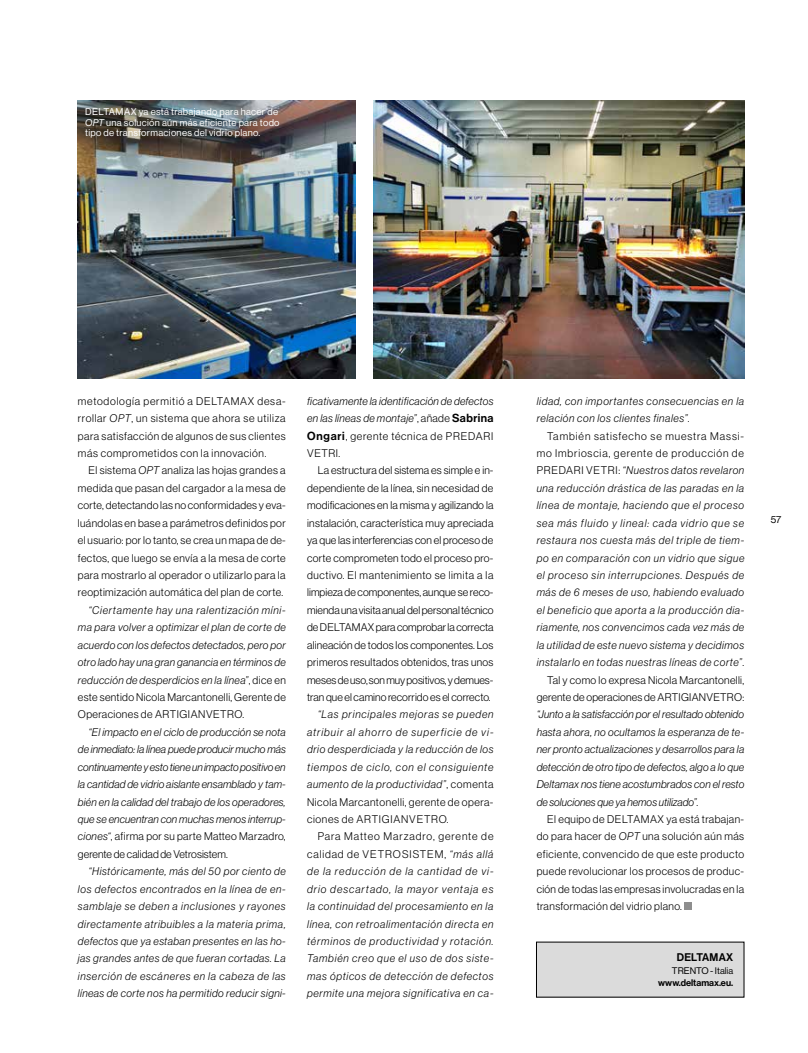
<style>
.page{position:relative;width:808px;height:1053px;background:#fff}
.page>*{position:absolute;margin:0;border:0;box-sizing:border-box;transform-origin:0 0}
.t1{font:10.88px/17.4px "N Haas Grotesk DS Pro 46 Lt It";letter-spacing:.04em;color:#000;text-align:justify}
.t2{font:10.88px/17.4px "N Haas Grotesk DS Pro 45 Lt";letter-spacing:.035em;color:#000;text-align:justify}
.t3{font:10.88px/17.4px "N Haas Grotesk DS Pro 45 Lt";letter-spacing:.01em;color:#000}
.t4{font:10.88px/17.4px "N Haas Grotesk DS Pro 46 Lt It";letter-spacing:.06em;color:#000}
.t5{font:10.88px/17.4px "N Haas Grotesk DS Pro 45 Lt";letter-spacing:.08em;color:#000;text-align:right}
.t6{font:10.88px/17.4px "N Haas Grotesk DS Pro 45 Lt";letter-spacing:.085em;color:#000;text-align:right}
.t7{font:10.88px/17.4px "N Haas Grotesk DS Pro 45 Lt";letter-spacing:.065em;color:#000}
.t8{font:10.88px "N Haas Grotesk DS Pro 65 Md";letter-spacing:.015em;color:#000}
.t9{font:10px "N Haas Grotesk DS Pro 55 Rg";color:#000}
.t10{font:9.62px/10.6px "N Haas Grotesk DS Pro 55 Rg";letter-spacing:.03em;color:#fff}
.t11{font:9.38px "N Haas Grotesk DS Pro 65 Md";color:#000}
.t12{font:9.38px "N Haas Grotesk DS Pro 55 Rg";color:#000}
.s1{font-family:"N Haas Grotesk DS Pro 56 It"}
.s2{font-family:"N Haas Grotesk DS Pro 46 Lt It"}
.s3{font-family:"N Haas Grotesk DS Pro 45 Lt"}
.s4{font-family:"N Haas Grotesk DS Pro 65 Md";font-size:11.5px}
</style>
<div class="page">
<div style="left:536px;top:942px;width:208px;height:55px;background:#dbdbdb"></div>
<img style="left:78px;top:100px;width:278px;height:278px">
<img style="left:374px;top:100px;width:370px;height:278px">
<div style="left:684px;top:902px;width:8px;height:8px;background:#8e8e8e"></div>
<p class="t10" style="left:85px;top:106px;width:196px">DELTAMAX ya está trabajando para hacer de<br><span class="s1">OPT</span> una solución aún más eficiente para todo tipo de transformaciones del vidrio plano.</p>
<p class="t2" style="left:78px;top:392px;width:209px">metodología permitió a DELTAMAX desa&shy;rrollar <span class="s2">OPT</span>, un sistema que ahora se utiliza para satisfacción de algunos de sus clientes más comprometidos con la innovación.</p>
<p class="t2" style="left:78px;top:462px;width:209px;text-indent:11px">El sistema <span class="s2">OPT</span> analiza las hojas grandes a medida que pasan del cargador a la mesa de corte, detectando las no conformidades y eva&shy;luándolas en base a parámetros definidos por el usuario: por lo tanto, se crea un mapa de de&shy;fectos, que luego se envía a la mesa de corte para mostrarlo al operador o utilizarlo para la reoptimización automática del plan de corte.</p>
<p class="t1" style="left:78px;top:601px;width:209px;text-indent:11px">“Ciertamente hay una ralentización míni&shy;ma para volver a optimizar el plan de corte de acuerdo con los defectos detectados, pero por otro lado hay una gran ganancia en términos de reducción de desperdicios en la línea”<span class="s3">, dice en</span></p>
<p class="t2" style="left:78px;top:688px;width:209px">este sentido Nicola Marcantonelli, Gerente de<br>Operaciones de ARTIGIANVETRO.</p>
<p class="t1" style="left:78px;top:723px;width:209px;text-indent:11px">“El impacto en el ciclo de producción se nota de inmediato: la línea puede producir mucho más continuamente y esto tiene un impacto positivo en la cantidad de vidrio aislante ensamblado y tam&shy;bién en la calidad del trabajo de los operadores, que se encuentran con muchas menos interrup-</p>
<p class="t3" style="left:78px;top:827px;width:209px"><span class="s2">ciones“</span>, afirma por su parte Matteo Marzadro, gerente de calidad de Vetrosistem.</p>
<p class="t1" style="left:78px;top:862px;width:209px;text-indent:11px">“Históricamente, más del 50 por ciento de los defectos encontrados en la línea de en&shy;samblaje se deben a inclusiones y rayones directamente atribuibles a la materia prima, defectos que ya estaban presentes en las ho&shy;jas grandes antes de que fueran cortadas. La inserción de escáneres en la cabeza de las líneas de corte nos ha permitido reducir signi-</p>
<p class="t1" style="left:307px;top:392px;width:188px">ficativamente la identificación de defectos en las líneas de montaje”<span class="s3">, añade</span> <span class="s4">Sabrina</span></p>
<p class="t7" style="left:307px;top:427px;width:188px"><span class="s4">Ongari</span>, gerente técnica de PREDARI<br>VETRI.</p>
<p class="t2" style="left:307px;top:462px;width:188px;text-indent:11px">La estructura del sistema es simple e in&shy;dependiente de la línea, sin necesidad de modificaciones en la misma y agilizando la instalación, característica muy apreciada ya que las interferencias con el proceso de corte comprometen todo el proceso pro&shy;ductivo. El mantenimiento se limita a la limpieza de componentes, aunque se reco&shy;mienda una visita anual del personal técnico de DELTAMAX para comprobar la correcta alineación de todos los componentes. Los primeros resultados obtenidos, tras unos meses de uso, son muy positivos, y demues&shy;tran que el camino recorrido es el correcto.</p>
<p class="t1" style="left:307px;top:706px;width:188px;text-indent:11px">“Las principales mejoras se pueden atribuir al ahorro de superficie de vi&shy;drio desperdiciada y la reducción de los tiempos de ciclo, con el consiguiente aumento de la productividad”<span class="s3">, comenta</span></p>
<p class="t2" style="left:307px;top:793px;width:188px">Nicola Marcantonelli, gerente de opera&shy;ciones de ARTIGIANVETRO.</p>
<p class="t6" style="left:307px;top:827px;width:188px">Para Matteo Marzadro, gerente de calidad de VETROSISTEM, <span class="s2">“más allá</span></p>
<p class="t1" style="left:307px;top:862px;width:188px">de la reducción de la cantidad de vi&shy;drio descartado, la mayor ventaja es la continuidad del procesamiento en la línea, con retroalimentación directa en términos de productividad y rotación.<br>También creo que el uso de dos siste&shy;mas ópticos de detección de defectos permite una mejora significativa en ca-</p>
<p class="t4" style="left:537px;top:392px;width:209px">lidad, con importantes consecuencias en la relación con los clientes finales”<span class="s3">.</span></p>
<p class="t5" style="left:537px;top:427px;width:209px">También satisfecho se muestra Massi&shy;mo Imbrioscia, gerente de producción de</p>
<p class="t1" style="left:537px;top:462px;width:209px"><span class="s3">PREDARI VETRI:</span> “Nuestros datos revelaron una reducción drástica de las paradas en la línea de montaje, haciendo que el proceso sea más fluido y lineal: cada vidrio que se restaura nos cuesta más del triple de tiem&shy;po en comparación con un vidrio que sigue el proceso sin interrupciones. Después de más de 6 meses de uso, habiendo evaluado el beneficio que aporta a la producción dia&shy;riamente, nos convencimos cada vez más de la utilidad de este nuevo sistema y decidimos instalarlo en todas nuestras líneas de corte”<span class="s3">.</span></p>
<p class="t2" style="left:537px;top:671px;width:209px;text-align:right">Tal y como lo expresa Nicola Marcantonelli, gerente de operaciones de ARTIGIANVETRO:</p>
<p class="t1" style="left:537px;top:706px;width:209px">“Junto a la satisfacción por el resultado obtenido hasta ahora, no ocultamos la esperanza de te&shy;ner pronto actualizaciones y desarrollos para la detección de otro tipo de defectos, algo a lo que Deltamax nos tiene acostumbrados con el resto de soluciones que ya hemos utilizado”<span class="s3">.</span></p>
<p class="t2" style="left:537px;top:810px;width:209px;text-indent:11px">El equipo de DELTAMAX ya está trabajan&shy;do para hacer de <span class="s2">OPT</span> una solución aún más eficiente, convencido de que este producto puede revolucionar los procesos de produc&shy;ción de todas las empresas involucradas en la transformación del vidrio plano.</p>
<p class="t8" style="left:677px;top:951px;width:58px">DELTAMAX</p>
<p class="t12" style="left:672px;top:965px;width:63px">TRENTO - Italia</p>
<p class="t11" style="left:658px;top:977px;width:77px">www.deltamax.eu.</p>
<p class="t9" style="left:771px;top:514px;width:12px">57</p>
</div>
